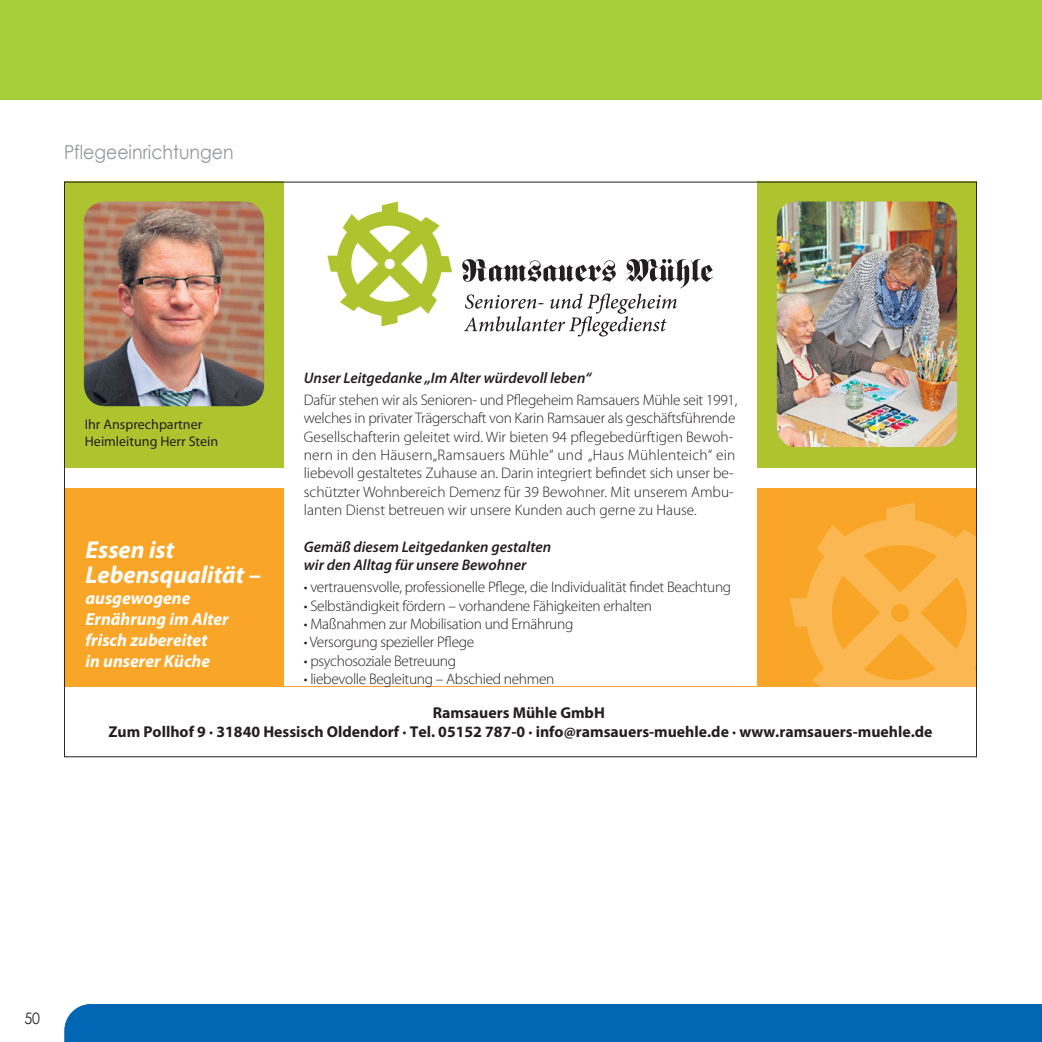
<style>
.page{position:relative;width:1042px;height:1042px;background:#fff}
.page>*{position:absolute;margin:0;border:0;box-sizing:border-box;transform-origin:0 0}
.t1{font:italic 700 24.5px/24.5px "Myriad Pro";color:#fff}
.t2{font:19.25px "Century Gothic";color:#939598;scale:.9 1}
.t3{font:italic 700 17.5px/21px "Myriad Pro";color:#fff}
.t4{font:700 15.75px/18.9px "Myriad Pro";color:#231f20;text-align:center}
.t5{font:15.75px "Century Gothic";color:#231f20;scale:.9 1}
.t6{font:300 15.4px/18.4px "Myriad Pro";color:#231f20}
.t7{font:300 15.4px "Myriad Pro";letter-spacing:-.02em;color:#231f20}
.t8{font:italic 600 15.4px/18.4px "Myriad Pro";color:#231f20}
.t9{font:14px/16.8px "Myriad Pro";color:#231f20}
</style>
<div class="page">
<div style="left:0;top:0;width:1042px;height:99px;background:#a6ce39"></div>
<div style="left:64px;top:1004px;width:978px;height:38px;background:#0166b3"></div>
<div style="left:64px;top:182px;width:913px;height:286px;background:#aec42e"></div>
<div style="left:64px;top:488px;width:913px;height:198px;background:#f9a628"></div>
<img style="left:777px;top:201px;width:180px;height:246px">
<img style="left:84px;top:201px;width:180px;height:205px">
<div style="left:284px;top:182px;width:473px;height:504px;background:#fff"></div>
<svg style="left:462px;top:259px;width:251px;height:77px"></svg>
<svg style="left:327px;top:202px;width:125px;height:124px"></svg>
<svg style="left:789px;top:502px;width:186px;height:185px"></svg>
<p class="t2" style="left:64px;top:140px;width:190px">Pflegeeinrichtungen</p>
<p class="t9" style="left:85px;top:416px;width:135px">Ihr Ansprechpartner<br>Heimleitung Herr Stein</p>
<h1 class="t1" style="left:85px;top:537px;width:177px">Essen ist<br>Lebensqualität –</h1>
<p class="t3" style="left:85px;top:587px;width:145px">ausgewogene<br>Ernährung im Alter frisch zubereitet<br>in unserer Küche</p>
<p class="t8" style="left:304px;top:368px;width:289px">Unser Leitgedanke „Im Alter würdevoll leben“</p>
<p class="t6" style="left:304px;top:391px;width:435px">Dafür stehen wir als Senioren- und Pflegeheim Ramsauers Mühle seit 1991, welches in privater Trägerschaft von Karin Ramsauer als geschäftsführende Gesellschafterin geleitet wird. Wir bieten 94 pflegebedürftigen Bewoh&shy;nern in den Häusern„Ramsauers Mühle“ und „Haus Mühlenteich“ ein liebevoll gestaltetes Zuhause an. Darin integriert befindet sich unser be&shy;schützter Wohnbereich Demenz für 39 Bewohner. Mit unserem Ambu&shy;lanten Dienst betreuen wir unsere Kunden auch gerne zu Hause.</p>
<p class="t8" style="left:304px;top:537px;width:249px">Gemäß diesem Leitgedanken gestalten wir den Alltag für unsere Bewohner</p>
<p class="t7" style="left:304px;top:578px;width:429px">• vertrauensvolle, professionelle Pflege, die Individualität findet Beachtung</p>
<p class="t7" style="left:304px;top:597px;width:350px">• Selbständigkeit fördern – vorhandene Fähigkeiten erhalten</p>
<p class="t7" style="left:304px;top:615px;width:271px">• Maßnahmen zur Mobilisation und Ernährung</p>
<p class="t7" style="left:304px;top:633px;width:172px">• Versorgung spezieller Pflege</p>
<p class="t7" style="left:304px;top:652px;width:154px">• psychosoziale Betreuung</p>
<p class="t7" style="left:304px;top:670px;width:252px">• liebevolle Begleitung – Abschied nehmen</p>
<p class="t4" style="left:108px;top:703px;width:825px">Ramsauers Mühle GmbH<br>Zum Pollhof 9 · 31840 Hessisch Oldendorf · Tel. 05152 787-0 · info@ramsauers-muehle.de · www.ramsauers-muehle.de</p>
<p class="t5" style="left:24px;top:1008px;width:19px">50</p>
</div>
